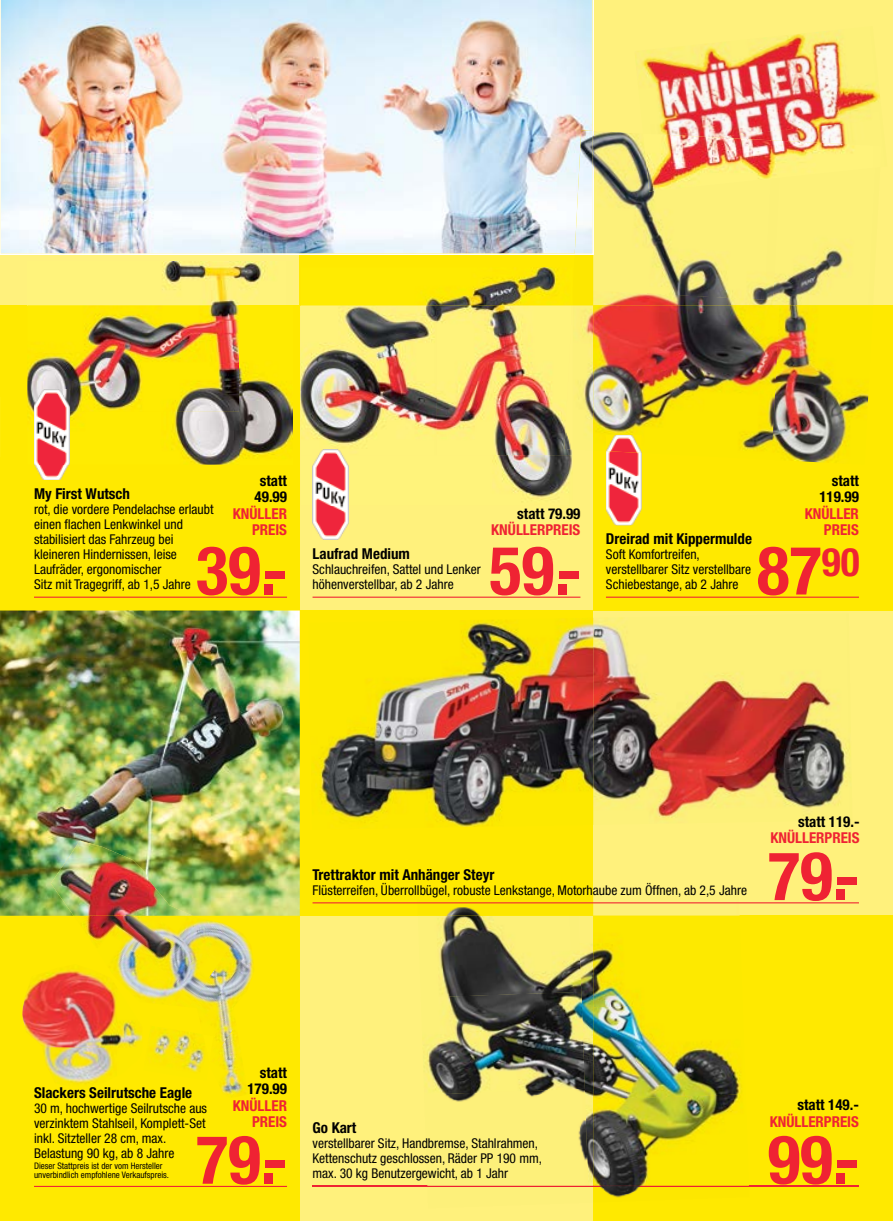
<style>
.page{position:relative;width:893px;height:1221px;background:#fff}
.page>*{position:absolute;margin:0;border:0;box-sizing:border-box;transform-origin:0 0}
.t1{font:700 condensed 67.5px "Helvetica Neue LT Pro";color:#ef2333}
.t2{font:700 condensed 15px/16.5px "Helvetica Neue LT Pro";color:#000;text-align:right}
.t3{font:700 condensed 15px/16.5px "Helvetica Neue LT Pro";color:#ef2333;text-align:right}
.t4{font:condensed 13.5px/15px "Helvetica Neue LT Pro";color:#000}
.t5{font:condensed 9px/9px "Helvetica Neue LT Pro";color:#000}
</style>
<div class="page">
<div style="left:0;top:0;width:893px;height:1220px;background:#fff17c"></div>
<div style="left:300px;top:0;width:293px;height:305px;background:#ffe900"></div>
<div style="left:300px;top:610px;width:293px;height:305px;background:#ffe900"></div>
<div style="left:0;top:305px;width:300px;height:305px;background:#ffe900"></div>
<div style="left:593px;top:305px;width:300px;height:305px;background:#ffe900"></div>
<div style="left:593px;top:915px;width:300px;height:305px;background:#ffe900"></div>
<div style="left:0;top:915px;width:300px;height:305px;background:#ffe900"></div>
<img style="left:635px;top:32px;width:245px;height:99px">
<img style="left:713px;top:119px;width:167px;height:15px">
<img style="left:22px;top:970px;width:120px;height:77px">
<img style="left:44px;top:1047px;width:92px;height:37px">
<img style="left:0;top:610px;width:300px;height:305px">
<img style="left:153px;top:1030px;width:48px;height:42px">
<img style="left:74px;top:915px;width:166px;height:92px">
<img style="left:189px;top:931px;width:65px;height:133px">
<img style="left:210px;top:1024px;width:38px;height:71px">
<img style="left:51px;top:840px;width:142px;height:75px">
<img style="left:203px;top:1034px;width:11px;height:28px">
<hr style="left:34px;top:1185px;width:253px;height:1px;background:#ef2333">
<hr style="left:313px;top:1185px;width:546px;height:1px;background:#ef2333">
<img style="left:418px;top:915px;width:162px;height:76px">
<img style="left:579px;top:894px;width:160px;height:49px">
<img style="left:580px;top:942px;width:13px;height:243px">
<img style="left:424px;top:991px;width:161px;height:97px">
<img style="left:429px;top:1088px;width:159px;height:97px">
<img style="left:417px;top:894px;width:176px;height:21px">
<img style="left:593px;top:915px;width:147px;height:87px">
<img style="left:593px;top:1002px;width:149px;height:91px">
<img style="left:593px;top:1093px;width:156px;height:105px">
<img style="left:427px;top:1186px;width:166px;height:1px">
<img style="left:427px;top:1185px;width:322px;height:1px">
<hr style="left:313px;top:902px;width:546px;height:1px;background:#ef2333">
<img style="left:593px;top:618px;width:258px;height:206px">
<img style="left:313px;top:619px;width:280px;height:208px">
<img style="left:27px;top:261px;width:265px;height:203px">
<hr style="left:606px;top:596px;width:253px;height:1px;background:#ef2333">
<hr style="left:313px;top:596px;width:267px;height:1px;background:#ef2333">
<hr style="left:34px;top:596px;width:253px;height:1px;background:#ef2333">
<img style="left:313px;top:505px;width:35px;height:35px">
<img style="left:34px;top:389px;width:36px;height:91px">
<img style="left:301px;top:267px;width:272px;height:238px">
<img style="left:0;top:0;width:594px;height:255px">
<img style="left:593px;top:131px;width:187px;height:159px">
<img style="left:773px;top:191px;width:79px;height:114px">
<img style="left:573px;top:290px;width:200px;height:47px">
<img style="left:583px;top:362px;width:10px;height:70px">
<img style="left:573px;top:290px;width:20px;height:15px">
<img style="left:593px;top:305px;width:178px;height:146px">
<img style="left:771px;top:305px;width:98px;height:158px">
<img style="left:643px;top:134px;width:211px;height:57px">
<img style="left:564px;top:305px;width:9px;height:144px">
<svg style="left:572px;top:288px;width:1px;height:17px"></svg>
<img style="left:575px;top:131px;width:19px;height:124px">
<img style="left:606px;top:453px;width:36px;height:72px">
<img style="left:606px;top:435px;width:36px;height:18px">
<p class="t2" style="left:255px;top:472px;width:34px;text-align:center">statt<br>49.99</p>
<p class="t3" style="left:233px;top:505px;width:56px">KNÜLLER<br>PREIS</p>
<p class="t2" style="left:34px;top:485px;width:98px">My First Wutsch</p>
<p class="t4" style="left:34px;top:501px;width:181px">rot, die vordere Pendelachse erlaubt einen flachen Lenkwinkel und stabilisiert das Fahrzeug bei kleineren Hindernissen, leise<br>Laufräder, ergonomischer<br>Sitz mit Tragegriff, ab 1,5 Jahre</p>
<p class="t2" style="left:517px;top:505px;width:65px">statt 79.99</p>
<p class="t3" style="left:491px;top:522px;width:91px">KNÜLLERPREIS</p>
<h1 class="t1" style="left:196px;top:531px;width:93px">39.-</h1>
<h1 class="t1" style="left:489px;top:531px;width:93px">59.-</h1>
<p class="t2" style="left:313px;top:545px;width:99px">Laufrad Medium</p>
<p class="t4" style="left:313px;top:561px;width:170px">Schlauchreifen, Sattel und Lenker höhenverstellbar, ab 2 Jahre</p>
<p class="t2" style="left:819px;top:472px;width:41px">statt<br>119.99</p>
<p class="t3" style="left:805px;top:505px;width:56px">KNÜLLER<br>PREIS</p>
<p class="t2" style="left:606px;top:530px;width:147px">Dreirad mit Kippermulde</p>
<p class="t4" style="left:606px;top:546px;width:147px">Soft Komfortreifen, verstellbarer Sitz verstellbare<br>Schiebestange, ab 2 Jahre</p>
<h1 class="t1" style="left:757px;top:531px;width:104px">87<sup>90</sup></h1>
<p class="t2" style="left:798px;top:813px;width:63px">statt 119.-</p>
<p class="t3" style="left:770px;top:829px;width:91px">KNÜLLERPREIS</p>
<p class="t2" style="left:313px;top:866px;width:183px">Trettraktor mit Anhänger Steyr</p>
<p class="t4" style="left:313px;top:882px;width:436px">Flüsterreifen, Überrollbügel, robuste Lenkstange, Motorhaube zum Öffnen, ab 2,5 Jahre</p>
<h1 class="t1" style="left:768px;top:837px;width:93px">79.-</h1>
<p class="t2" style="left:247px;top:1064px;width:41px">statt<br>179.99</p>
<p class="t3" style="left:233px;top:1097px;width:56px">KNÜLLER<br>PREIS</p>
<p class="t2" style="left:34px;top:1084px;width:160px">Slackers Seilrutsche Eagle</p>
<p class="t4" style="left:34px;top:1100px;width:175px">30 m, hochwertige Seilrutsche aus verzinktem Stahlseil, Komplett-Set inkl. Sitzteller 28 cm, max.<br>Belastung 90 kg, ab 8 Jahre</p>
<p class="t5" style="left:34px;top:1161px;width:137px">Dieser Stattpreis ist der vom Hersteller unverbindlich empfohlene Verkaufspreis.</p>
<h1 class="t1" style="left:196px;top:1120px;width:93px">79.-</h1>
<p class="t2" style="left:797px;top:1096px;width:63px">statt 149.-</p>
<p class="t3" style="left:770px;top:1113px;width:91px">KNÜLLERPREIS</p>
<p class="t2" style="left:313px;top:1119px;width:45px">Go Kart</p>
<p class="t4" style="left:313px;top:1135px;width:231px">verstellbarer Sitz, Hand bremse, Stahlrahmen,<br>Kettenschutz geschlossen, Räder PP 190 mm, max. 30 kg Benutzergewicht, ab 1 Jahr</p>
<h1 class="t1" style="left:768px;top:1120px;width:93px">99.-</h1>
</div>
